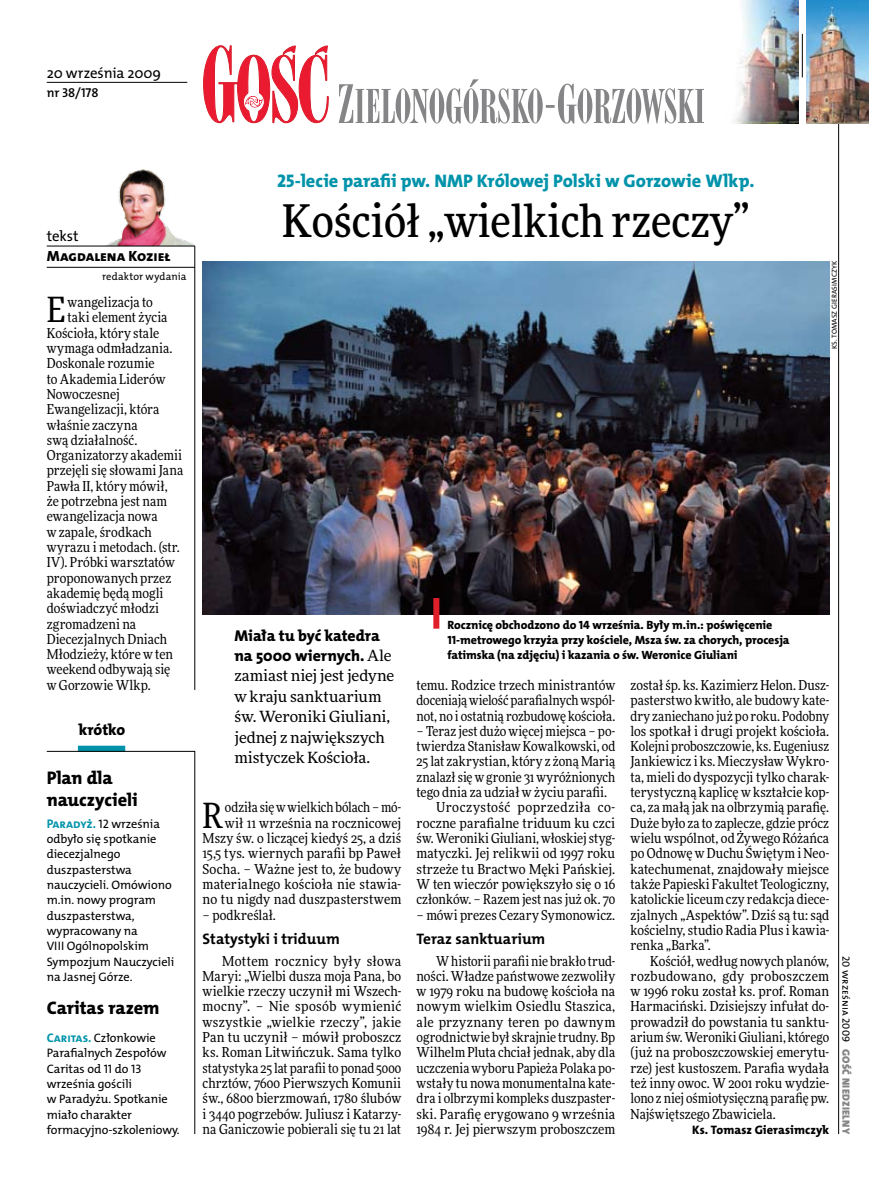
<style>
.page{position:relative;width:893px;height:1191px;background:#fff}
.page>*{position:absolute;margin:0;border:0;box-sizing:border-box;transform-origin:0 0}
.t1{font:500 45px "Freeday Narrow";color:#000}
.t2{font:34.8px "Freeday Narrow News";color:#000}
.t3{font:18.3px "The Mix HP8 Ex Bld";letter-spacing:-.005em;color:#0093aa}
.t4{font:18.3px/21.6px "The Mix HP8 Ex Bld";color:#000}
.t5{font:15.75px/20.4px "The Mix HP8 Ex Bld";letter-spacing:-.01em;color:#000}
.t6{font:15.45px/20.4px "Freeday News";letter-spacing:-.005em;color:#000}
.t7{font:15.3px "The Mix HP7 Bld";color:#000}
.t8{font:14.85px "The Mix HP5 Plain";color:#000}
.t9{font:14.85px "The Mix HP8 Ex Bld";letter-spacing:-.005em;color:#000}
.t10{font:13.65px/15.3px "Freeday Narrow News";letter-spacing:.005em;color:#000;text-align:justify}
.t11{font:13.65px "Freeday Narrow News";letter-spacing:.03em;color:#000}
.t12{font:12.9px "The Mix HP6 Se Bld";letter-spacing:-.005em;color:#000}
.t13{font:12.3px/15.3px "The Mix HP5 Plain";letter-spacing:-.005em;color:#000}
.t14{font:12.3px "The Mix HP8 Ex Bld";letter-spacing:.01em;color:#000}
.t15{font:12px/15.3px "The Mix HP8 Ex Bld";letter-spacing:-.005em;color:#000}
.t16{font:10.5px "The Mix HP5 Plain";letter-spacing:.01em;color:#000}
.t17{font:10.5px "The Mix HP9 Blk";letter-spacing:.025em;color:#858486}
.t18{font:7.2px "The Mix HP5 Plain";letter-spacing:.005em;color:#000}
.s1{font-family:"The Mix HP7 Bld";font-size:12.6px;color:#0093aa}
.s2{font-family:"Freeday News";font-size:15.45px}
</style>
<div class="page">
<hr style="left:838px;top:68px;width:1px;height:1066px;background:#000">
<hr style="left:802px;top:34px;width:1px;height:43px;background:#000">
<img style="left:734px;top:0;width:64px;height:123px">
<img style="left:806px;top:0;width:63px;height:123px">
<img style="left:99px;top:169px;width:96px;height:77px">
<hr style="left:47px;top:246px;width:148px;height:1px;background:#000">
<hr style="left:47px;top:267px;width:148px;height:1px;background:#000">
<svg style="left:203px;top:45px;width:126px;height:78px"></svg>
<svg style="left:339px;top:79px;width:365px;height:45px"></svg>
<hr style="left:195px;top:246px;width:1px;height:444px;background:#000">
<hr style="left:47px;top:82px;width:140px;height:1px;background:#000">
<img style="left:203px;top:261px;width:626px;height:353px">
<div style="left:433px;top:598px;width:6px;height:30px;background:#df1f2a"></div>
<div style="left:78px;top:745px;width:47px;height:6px;background:#0093aa"></div>
<svg style="left:46px;top:751px;width:149px;height:383px"></svg>
<p class="t8" style="left:47px;top:63px;width:116px">20 września 2009</p>
<p class="t12" style="left:47px;top:85px;width:53px">nr 38/178</p>
<p class="t8" style="left:47px;top:227px;width:33px">tekst</p>
<p class="t9" style="left:47px;top:247px;width:125px">Magdalena Kozieł</p>
<p class="t16" style="left:102px;top:270px;width:86px">redaktor wydania</p>
<h2 class="t2" style="left:47px;top:289px;width:20px">E</h2>
<p class="t10" style="left:68px;top:294px;width:87px">wangelizacja to</p>
<p class="t10" style="left:68px;top:310px;width:101px">taki element życia</p>
<p class="t10" style="left:47px;top:325px;width:114px">Kościoła, który stale</p>
<p class="t10" style="left:47px;top:340px;width:127px">wymaga odmładzania.</p>
<p class="t10" style="left:47px;top:356px;width:109px">Doskonale rozumie</p>
<p class="t10" style="left:47px;top:371px;width:120px">to Akademia Liderów</p>
<p class="t10" style="left:47px;top:386px;width:74px">Nowoczesnej</p>
<p class="t10" style="left:47px;top:401px;width:114px">Ewangelizacji, która</p>
<p class="t10" style="left:47px;top:417px;width:92px">właśnie zaczyna</p>
<p class="t10" style="left:47px;top:432px;width:92px">swą działalność.</p>
<p class="t10" style="left:47px;top:447px;width:137px">Organizatorzy akademii</p>
<p class="t10" style="left:47px;top:463px;width:138px">przejęli się słowami Jana</p>
<p class="t10" style="left:47px;top:478px;width:122px">Pawła II, który mówił,</p>
<p class="t10" style="left:47px;top:493px;width:122px">że potrzebna jest nam</p>
<p class="t10" style="left:47px;top:509px;width:112px">ewangelizacja nowa</p>
<p class="t10" style="left:47px;top:524px;width:107px">w zapale, środkach</p>
<p class="t10" style="left:47px;top:539px;width:135px">wyrazu i metodach. (str.</p>
<p class="t10" style="left:47px;top:554px;width:130px">IV). Próbki warsztatów</p>
<p class="t10" style="left:47px;top:570px;width:126px">proponowanych przez</p>
<p class="t10" style="left:47px;top:585px;width:118px">akademię będą mogli</p>
<p class="t10" style="left:47px;top:600px;width:114px">doświadczyć młodzi</p>
<p class="t10" style="left:47px;top:616px;width:91px">zgromadzeni na</p>
<p class="t10" style="left:47px;top:631px;width:122px">Diecezjalnych Dniach</p>
<p class="t10" style="left:47px;top:646px;width:128px">Młodzieży, które w ten</p>
<p class="t10" style="left:47px;top:662px;width:125px">weekend odbywają się</p>
<p class="t10" style="left:47px;top:677px;width:106px">w Gorzowie Wlkp.</p>
<p class="t5" style="left:79px;top:719px;width:48px">krótko</p>
<h3 class="t4" style="left:47px;top:767px;width:92px">Plan dla nauczycieli</h3>
<p class="t13" style="left:47px;top:816px;width:129px"><span class="s1">Paradyż.</span> 12 września odbyło się spotkanie diecezjalnego duszpasterstwa nauczycieli. Omówiono m.in. nowy program duszpasterstwa, wypracowany na<br>VIII Ogólnopolskim<br>Sympozjum Nauczycieli na Jasnej Górze.</p>
<h3 class="t4" style="left:47px;top:997px;width:114px">Caritas razem</h3>
<p class="t13" style="left:47px;top:1030px;width:135px"><span class="s1">Caritas.</span> Członkowie<br>Parafialnych Zespołów<br>Caritas od 11 do 13 września gościli<br>w Paradyżu. Spotkanie miało charakter formacyjno-szkoleniowy.</p>
<h3 class="t3" style="left:277px;top:169px;width:479px">25-lecie parafii pw. NMP Królowej Polski w Gorzowie Wlkp.</h3>
<h1 class="t1" style="left:282px;top:193px;width:469px">Kościół „wielkich rzeczy”</h1>
<p class="t18" style="left:830px;top:349px;width:88px;rotate:-90deg">Ks. Tomasz Gierasimczyk</p>
<p class="t5" style="left:234px;top:625px;width:158px">Miała tu być katedra na 5000 wiernych. <span class="s2">Ale</span></p>
<p class="t6" style="left:234px;top:665px;width:161px">zamiast niej jest jedyne w kraju sanktuarium św. Weroniki Giuliani, jednej z największych mistyczek Kościoła.</p>
<p class="t10" style="left:203px;top:799px;width:200px;text-align:right">odziła się w wielkich bólach – mó-<br>wił 11 września na rocznicowej Mszy św. o liczącej kiedyś 25, a dziś 15,5 tys. wiernych parafii bp Paweł Socha. – Ważne jest to, że budowy materialnego kościoła nie stawia&shy;no tu nigdy nad duszpasterstwem</p>
<p class="t10" style="left:203px;top:907px;width:75px">– podkreślał.</p>
<p class="t7" style="left:203px;top:928px;width:139px">Statystyki i triduum</p>
<p class="t10" style="left:203px;top:953px;width:200px;text-indent:20px">Mottem rocznicy były słowa Maryi: „Wielbi dusza moja Pana, bo wielkie rzeczy uczynił mi Wszech&shy;mocny”. – Nie sposób wymienić wszystkie „wielkie rzeczy”, jakie Pan tu uczynił – mówił proboszcz ks. Roman Litwińczuk. Sama tylko statystyka 25 lat parafii to ponad 5000 chrztów, 7600 Pierwszych Komunii św., 6800 bierzmowań, 1780 ślubów i 3440 pogrzebów. Juliusz i Katarzy&shy;na Ganiczowie pobierali się tu 21 lat</p>
<h2 class="t2" style="left:203px;top:794px;width:22px">R</h2>
<p class="t15" style="left:448px;top:617px;width:344px">Rocznicę obchodzono do 14 września. Były m.in.: poświęcenie<br>11-metrowego krzyża przy kościele, Msza św. za chorych, procesja fatimska (na zdjęciu) i kazania o św. Weronice Giuliani</p>
<p class="t10" style="left:417px;top:677px;width:200px">temu. Rodzice trzech ministrantów doceniają wielość parafialnych wspól&shy;not, no i ostatnią rozbudowę kościoła.</p>
<p class="t10" style="left:417px;top:723px;width:200px">– Teraz jest dużo więcej miejsca – po-</p>
<p class="t10" style="left:417px;top:738px;width:200px">twierdza Stanisław Kowalkowski, od</p>
<p class="t10" style="left:417px;top:754px;width:200px">25 lat zakrystian, który z żoną Marią</p>
<p class="t10" style="left:417px;top:769px;width:200px">znalazł się w gronie 31 wyróżnionych</p>
<p class="t10" style="left:417px;top:784px;width:192px">tego dnia za udział w życiu parafii.</p>
<p class="t11" style="left:436px;top:799px;width:181px">Uroczystość poprzedziła co-</p>
<p class="t10" style="left:417px;top:815px;width:200px">roczne parafialne triduum ku czci</p>
<p class="t10" style="left:417px;top:830px;width:200px">św. Weroniki Giuliani, włoskiej styg-</p>
<p class="t10" style="left:417px;top:845px;width:200px">matyczki. Jej relikwii od 1997 roku</p>
<p class="t10" style="left:417px;top:861px;width:200px">strzeże tu Bractwo Męki Pańskiej.</p>
<p class="t10" style="left:417px;top:876px;width:200px">W ten wieczór powiększyło się o 16</p>
<p class="t10" style="left:417px;top:891px;width:200px">członków. – Razem jest nas już ok. 70</p>
<p class="t10" style="left:417px;top:907px;width:200px">– mówi prezes Cezary Symonowicz.</p>
<p class="t7" style="left:417px;top:928px;width:130px">Teraz sanktuarium</p>
<p class="t10" style="left:417px;top:953px;width:200px;text-indent:20px">W historii parafii nie brakło trud&shy;ności. Władze państwowe zezwoliły w 1979 roku na budowę kościoła na nowym wielkim Osiedlu Staszica, ale przyznany teren po dawnym ogrodnictwie był skrajnie trudny. Bp Wilhelm Pluta chciał jednak, aby dla uczczenia wyboru Papieża Polaka po&shy;wstały tu nowa monumentalna kate&shy;dra i olbrzymi kompleks duszpaster&shy;ski. Parafię erygowano 9 września 1984 r. Jej pierwszym proboszczem</p>
<p class="t10" style="left:630px;top:677px;width:200px">został śp. ks. Kazimierz Helon. Dusz&shy;pasterstwo kwitło, ale budowy kate&shy;dry zaniechano już po roku. Podobny los spotkał i drugi projekt kościoła.<br>Kolejni proboszczowie, ks. Eugeniusz Jankiewicz i ks. Mieczysław Wykro&shy;ta, mieli do dyspozycji tylko charak&shy;terystyczną kaplicę w kształcie kop&shy;ca, za małą jak na olbrzymią parafię.<br>Duże było za to zaplecze, gdzie prócz wielu wspólnot, od Żywego Różańca po Odnowę w Duchu Świętym iNeo&shy;katechumenat, znajdowały miejsce także Papieski Fakultet Teologiczny, katolickie liceum czy redakcja diece&shy;zjalnych „Aspektów”. Dziś są tu: sąd kościelny, studio Radia Plus i kawia&shy;renka „Barka”.</p>
<p class="t10" style="left:630px;top:953px;width:200px;text-indent:20px">Kościół, według nowych planów, rozbudowano, gdy proboszczem w 1996 roku został ks. prof. Roman Harmaciński. Dzisiejszy infułat do&shy;prowadził do powstania tu sanktu&shy;arium św. Weroniki Giuliani, którego (już na proboszczowskiej emerytu&shy;rze) jest kustoszem. Parafia wydała też inny owoc. W 2001 roku wydzie&shy;lono z niej ośmiotysięczną parafię pw.<br>Najświętszego Zbawiciela.</p>
<p class="t14" style="left:692px;top:1122px;width:139px">Ks. Tomasz Gierasimczyk</p>
<p class="t16" style="left:853px;top:956px;width:88px;rotate:90deg">20 września 2009</p>
<p class="t17" style="left:853px;top:1049px;width:86px;rotate:90deg">Gość Niedzielny</p>
</div>
